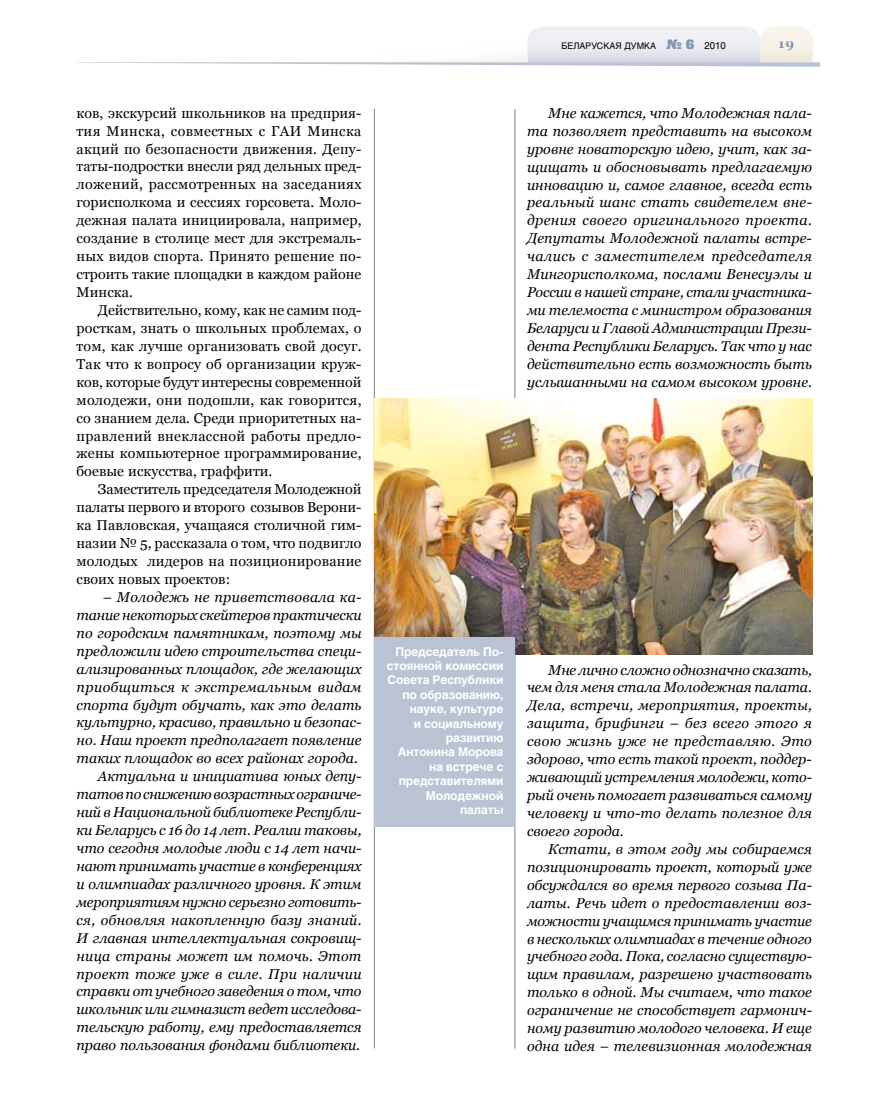
<style>
.page{position:relative;width:872px;height:1106px;background:#fff}
.page>*{position:absolute;margin:0;border:0;box-sizing:border-box;transform-origin:0 0}
.t1{font:italic 14.25px/18px "Georgia";color:#000;text-align:justify}
.t2{font:14.25px/18px "Georgia";letter-spacing:.005em;color:#000;text-align:justify}
.t3{font:700 13.5px "Georgia";color:#8095af}
.t4{font:700 12px/14.4px "Helios";letter-spacing:-.01em;color:#fff;text-align:right}
.t5{font:9px "Helios";color:#000}
.s1{font-family:"Black Grotesk C";font-size:13.5px;color:#8095af}
.s2{font-size:9.75px}
</style>
<div class="page">
<hr style="left:374px;top:109px;width:1px;height:939px;background:#818084">
<hr style="left:514px;top:109px;width:1px;height:939px;background:#818084">
<svg style="left:77px;top:26px;width:743px;height:41px"></svg>
<img style="left:374px;top:398px;width:438px;height:256px">
<div style="left:374px;top:638px;width:140px;height:189px;background:#b9c3d3"></div>
<p class="t2" style="left:77px;top:104px;width:286px">ков, экскурсий школьников на предприя&shy;тия Минска, совместных с ГАИ Минска акций по безопасности движения. Депу&shy;таты-подростки внесли ряд дельных пред&shy;ложений, рассмотренных на заседаниях горисполкома и сессиях горсовета. Моло&shy;дежная палата инициировала, например, создание в столице мест для экстремаль&shy;ных видов спорта. Принято решение по&shy;строить такие площадки в каждом районе Минска.</p>
<p class="t2" style="left:77px;top:301px;width:286px;text-indent:21px">Действительно, кому, как не самим под&shy;росткам, знать о школьных проблемах, о том, как лучше организовать свой досуг.<br>Так что к вопросу об организации круж&shy;ков, которые будут интересны современной молодежи, они подошли, как говорится, со знанием дела. Среди приоритетных на&shy;правлений внеклассной работы предло&shy;жены компьютерное программирование, боевые искусства, граффити.</p>
<p class="t2" style="left:77px;top:480px;width:286px;text-indent:21px">Заместитель председателя Молодежной палаты первого и второго созывов Верони&shy;ка Павловская, учащаяся столичной гим&shy;назии № 5, рассказала о том, что подвигло молодых лидеров на позиционирование своих новых проектов:</p>
<p class="t1" style="left:77px;top:588px;width:286px;text-align:right">– Молодежь не приветствовала ка&shy;тание некоторых скейтеров практически по городским памятникам, поэтому мы предложили идею строительства специ&shy;ализированных площадок, где желающих приобщиться к экстремальным видам спорта будут обучать, как это делать культурно, красиво, правильно и безопас&shy;но. Наш проект предполагает появление таких площадок во всех районах города.<br>Актуальна и инициатива юных депу&shy;татов по снижению возрастных ограниче&shy;ний в Национальной библиотеке Республи&shy;ки Беларусь с 16 до 14 лет. Реалии таковы, что сегодня молодые люди с 14 лет начи&shy;нают принимать участие в конференциях и олимпиадах различного уровня. К этим мероприятиям нужно серьезно готовить&shy;ся, обновляя накопленную базу знаний.<br>И главная интеллектуальная сокровищ&shy;ница страны может им помочь. Этот проект тоже уже в силе. При наличии справки от учебного заведения о том, что школьник или гимназист ведет исследова&shy;тельскую работу, ему предоставляется право пользования фондами библиотеки.</p>
<p class="t5" style="left:561px;top:40px;width:166px">БЕЛАРУСКАЯ ДУМКА <span class="s1">№ 6</span> <span class="s2">2010</span></p>
<p class="t3" style="left:778px;top:36px;width:17px">19</p>
<p class="t1" style="left:527px;top:104px;width:286px;text-indent:21px">Мне кажется, что Молодежная пала&shy;та позволяет представить на высоком уровне новаторскую идею, учит, как за&shy;щищать и обосновывать предлагаемую инновацию и, самое главное, всегда есть реальный шанс стать свидетелем вне&shy;дрения своего оригинального проекта.<br>Депутаты Молодежной палаты встре&shy;чались с заместителем председателя Мингорисполкома, послами Венесуэлы и России в нашей стране, стали участника&shy;ми телемоста с министром образования Беларуси и Главой Администрации Прези&shy;дента Республики Беларусь. Так что у нас действительно есть возможность быть услышанными на самом высоком уровне.</p>
<p class="t4" style="left:387px;top:644px;width:118px">Председатель По&shy;стоянной комиссии<br>Совета Республики по образованию, науке, культуре<br>и социальному развитию<br>Антонина Морова на встрече с представителями<br>Молодежной палаты</p>
<p class="t1" style="left:527px;top:660px;width:286px;text-indent:21px">Мне лично сложно однозначно сказать, чем для меня стала Молодежная палата.<br>Дела, встречи, мероприятия, проекты, защита, брифинги – без всего этого я свою жизнь уже не представляю. Это здорово, что есть такой проект, поддер&shy;живающий устремления молодежи, кото&shy;рый очень помогает развиваться самому человеку и что-то делать полезное для своего города.</p>
<p class="t1" style="left:527px;top:840px;width:286px;text-indent:21px">Кстати, в этом году мы собираемся позиционировать проект, который уже обсуждался во время первого созыва Па&shy;латы. Речь идет о предоставлении воз&shy;можности учащимся принимать участие в нескольких олимпиадах в течение одного учебного года. Пока, согласно существую&shy;щим правилам, разрешено участвовать только в одной. Мы считаем, что такое ограничение не способствует гармонич&shy;ному развитию молодого человека. И еще одна идея – телевизионная молодежная</p>
</div>
